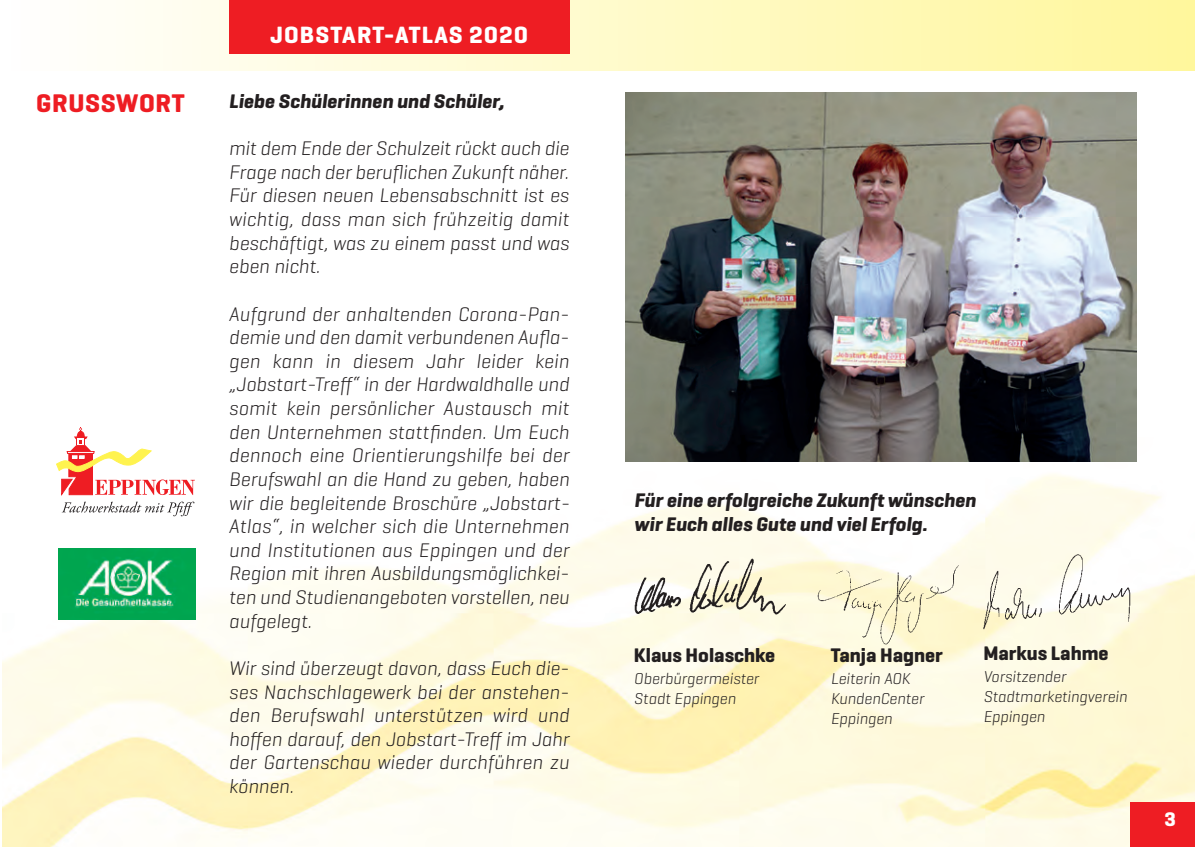
<style>
.page{position:relative;width:1195px;height:847px;background:#fff}
.page>*{position:absolute;margin:0;border:0;box-sizing:border-box;transform-origin:0 0}
.t1{font:700 26px "Geogrotesque";letter-spacing:.025em;color:#ee1d23}
.t2{font:700 24px "Geogrotesque";letter-spacing:.05em;color:#fff}
.t3{font:italic 300 20px/23.6px "Geogrotesque";color:#231f20;text-align:justify}
.t4{font:italic 700 20px/23.6px "Geogrotesque";color:#231f20}
.t5{font:700 20px "Geogrotesque";color:#231f20}
.t6{font:700 20px "Geogrotesque";color:#fff}
.t7{font:italic 300 16px/20px "Geogrotesque";color:#231f20}
</style>
<div class="page">
<img style="left:125px;top:0;width:1070px;height:70px">
<img style="left:3px;top:437px;width:1192px;height:409px">
<img style="left:59px;top:548px;width:136px;height:71px">
<svg style="left:62px;top:501px;width:132px;height:15px"></svg>
<svg style="left:56px;top:427px;width:139px;height:68px"></svg>
<div style="left:229px;top:0;width:340px;height:53px;background:#ee1d23"></div>
<img style="left:626px;top:93px;width:510px;height:368px">
<img style="left:968px;top:545px;width:181px;height:90px">
<img style="left:812px;top:556px;width:168px;height:96px">
<img style="left:628px;top:547px;width:182px;height:81px">
<div style="left:1130px;top:802px;width:65px;height:44px;background:#ee1d23"></div>
<p class="t2" style="left:270px;top:27px;width:259px">JOBSTART-ATLAS 2020</p>
<h1 class="t1" style="left:36px;top:95px;width:150px">GRUSSWORT</h1>
<p class="t4" style="left:229px;top:91px;width:277px">Liebe Schülerinnen und Schüler,</p>
<p class="t3" style="left:229px;top:139px;width:342px">mit dem Ende der Schulzeit rückt auch die Frage nach der beruflichen Zukunft näher.<br>Für diesen neuen Lebensabschnitt ist es wichtig, dass man sich frühzeitig damit beschäftigt, was zu einem passt und was eben nicht.</p>
<p class="t3" style="left:229px;top:304px;width:342px">Aufgrund der anhaltenden Corona-Pan&shy;demie und den damit verbundenen Aufla&shy;gen kann in diesem Jahr leider kein „Jobstart-Treff“ in der Hardwaldhalle und somit kein persönlicher Austausch mit den Unternehmen stattfinden. Um Euch dennoch eine Orientierungshilfe bei der Berufswahl an die Hand zu geben, haben wir die begleitende Broschüre „Jobstart-Atlas“, in welcher sich die Unternehmen und Institutionen aus Eppingen und der Region mit ihren Ausbildungsmöglichkei&shy;ten und Studienangeboten vorstellen, neu aufgelegt.</p>
<p class="t3" style="left:229px;top:658px;width:342px">Wir sind überzeugt davon, dass Euch die&shy;ses Nachschlagewerk bei der anstehen&shy;den Berufswahl unterstützen wird und hoffen darauf, den Jobstart-Treff im Jahr der Gartenschau wieder durchführen zu können.</p>
<p class="t4" style="left:634px;top:490px;width:343px">Für eine erfolgreiche Zukunft wünschen wir Euch alles Gute und viel Erfolg.</p>
<p class="t5" style="left:634px;top:647px;width:143px">Klaus Holaschke</p>
<p class="t7" style="left:634px;top:669px;width:127px">Oberbürgermeister<br>Stadt Eppingen</p>
<p class="t5" style="left:831px;top:647px;width:114px">Tanja Hagner</p>
<p class="t7" style="left:831px;top:669px;width:95px">Leiterin AOK<br>KundenCenter<br>Eppingen</p>
<p class="t5" style="left:983px;top:645px;width:127px">Markus Lahme</p>
<p class="t7" style="left:983px;top:667px;width:145px">Vorsitzender<br>Stadtmarketingverein<br>Eppingen</p>
<p class="t6" style="left:1164px;top:811px;width:13px">3</p>
</div>
